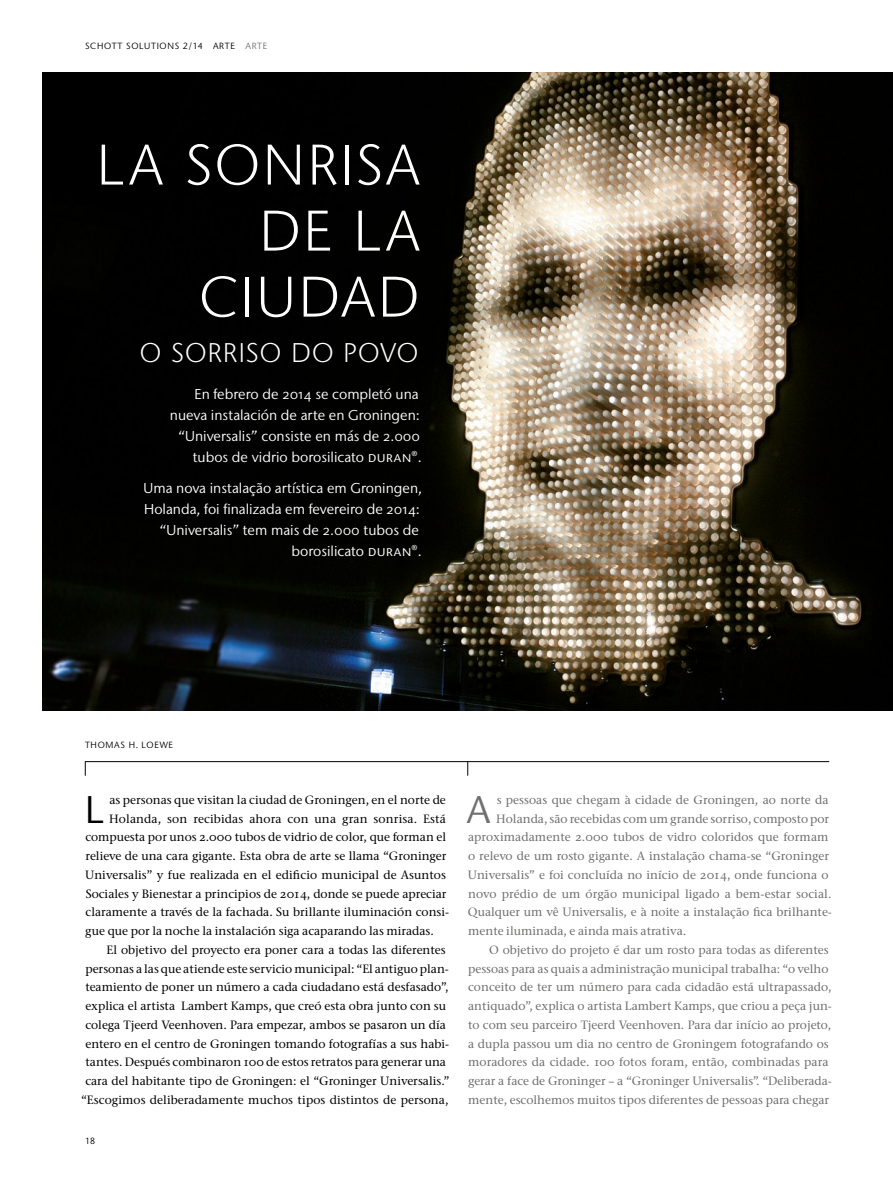
<style>
.page{position:relative;width:893px;height:1191px;background:#fff}
.page>*{position:absolute;margin:0;border:0;box-sizing:border-box;transform-origin:0 0}
.t1{font:300 57px/66px "Stone Sans IIITC Pro";letter-spacing:.055em;color:#fff;text-align:right}
.t2{font:38.4px "Stone Sans IIITC Pro";color:#000}
.t3{font:38.4px "Stone Sans IIITC Pro";color:#6f6f6e}
.t4{font:300 27px "Stone Sans IIITC Pro";letter-spacing:.04em;color:#fff}
.t5{font:14.25px/21px "Stone Sans IIITC Pro";color:#fff;text-align:right}
.t6{font:500 12px "Stone Serif ITC Pro";color:#000}
.t7{font:500 12px "Stone Serif ITC Pro";color:#6f6f6e}
.t8{font:9px "Stone Sans IIITC Pro";letter-spacing:.075em;color:#000}
.s1{color:#6f6f6e}
</style>
<div class="page">
<img style="left:43px;top:72px;width:850px;height:638px">
<svg style="left:467px;top:762px;width:1px;height:13px"></svg>
<svg style="left:85px;top:762px;width:1px;height:13px"></svg>
<hr style="left:85px;top:761px;width:744px;height:1px;background:#000">
<p class="t8" style="left:85px;top:40px;width:184px">SCHOTT SOLUTIONS 2/14 ARTE <span class="s1">ARTE</span></p>
<h1 class="t1" style="left:97px;top:131px;width:324px">LA SONRISA<br>DE LA<br>CIUDAD</h1>
<h3 class="t4" style="left:140px;top:335px;width:280px">O SORRISO DO POVO</h3>
<p class="t5" style="left:170px;top:384px;width:253px">En febrero de 2014 se completó una nueva instalación de arte en Groningen: “Universalis” consiste en más de 2.000 tubos de vidrio borosilicato duran®.</p>
<p class="t5" style="left:144px;top:477px;width:280px">Uma nova instalação artística em Groningen, Holanda, foi finalizada em fevereiro de 2014: “Universalis” tem mais de 2.000 tubos de borosilicato duran®.</p>
<p class="t8" style="left:85px;top:739px;width:90px">THOMAS H. LOEWE</p>
<h2 class="t2" style="left:85px;top:785px;width:20px">L</h2>
<p class="t6" style="left:109px;top:792px;width:338px">as personas que visitan la ciudad de Groningen, en el norte de</p>
<p class="t6" style="left:109px;top:811px;width:338px">Holanda, son recibidas ahora con una gran sonrisa. Está</p>
<p class="t6" style="left:85px;top:830px;width:362px">compuesta por unos 2.000 tubos de vidrio de color, que forman el</p>
<p class="t6" style="left:85px;top:848px;width:363px">relieve de una cara gigante. Esta obra de arte se llama “Groninger</p>
<p class="t6" style="left:85px;top:867px;width:362px">Universalis” y fue realizada en el edificio municipal de Asuntos</p>
<p class="t6" style="left:86px;top:886px;width:362px">Sociales y Bienestar a principios de 2014, donde se puede apreciar</p>
<p class="t6" style="left:85px;top:905px;width:365px">claramente a través de la fachada. Su brillante iluminación consi-</p>
<p class="t6" style="left:85px;top:923px;width:350px">gue que por la noche la instalación siga acaparando las miradas.</p>
<p class="t6" style="left:106px;top:942px;width:341px">El objetivo del proyecto era poner cara a todas las diferentes</p>
<p class="t6" style="left:85px;top:961px;width:365px">personas a las que atiende este servicio municipal: “El antiguo plan-</p>
<p class="t6" style="left:85px;top:980px;width:365px">teamiento de poner un número a cada ciudadano está desfasado”,</p>
<p class="t6" style="left:85px;top:998px;width:362px">explica el artista Lambert Kamps, que creó esta obra junto con su</p>
<p class="t6" style="left:85px;top:1017px;width:362px">colega Tjeerd Veenhoven. Para empezar, ambos se pasaron un día</p>
<p class="t6" style="left:85px;top:1036px;width:365px">entero en el centro de Groningen tomando fotografías a sus habi-</p>
<p class="t6" style="left:85px;top:1054px;width:362px">tantes. Después combinaron 100 de estos retratos para generar una</p>
<p class="t6" style="left:85px;top:1073px;width:366px">cara del habitante tipo de Groningen: el “Groninger Universalis.”</p>
<p class="t6" style="left:81px;top:1092px;width:369px">“Escogimos deliberadamente muchos tipos distintos de persona,</p>
<p class="t8" style="left:85px;top:1135px;width:12px">18</p>
<h2 class="t3" style="left:467px;top:785px;width:25px">A</h2>
<p class="t7" style="left:497px;top:792px;width:333px">s pessoas que chegam à cidade de Groningen, ao norte da</p>
<p class="t7" style="left:496px;top:811px;width:334px">Holanda, são recebidas com um grande sorriso, composto por</p>
<p class="t7" style="left:468px;top:830px;width:362px">aproximadamente 2.000 tubos de vidro coloridos que formam</p>
<p class="t7" style="left:468px;top:848px;width:363px">o relevo de um rosto gigante. A instalação chama-se “Groninger</p>
<p class="t7" style="left:468px;top:867px;width:362px">Universalis” e foi concluída no início de 2014, onde funciona o</p>
<p class="t7" style="left:468px;top:886px;width:365px">novo prédio de um órgão municipal ligado a bem-estar social.</p>
<p class="t7" style="left:468px;top:905px;width:365px">Qualquer um vê Universalis, e à noite a instalação fica brilhante-</p>
<p class="t7" style="left:468px;top:923px;width:220px">mente iluminada, e ainda mais atrativa.</p>
<p class="t7" style="left:489px;top:942px;width:341px">O objetivo do projeto é dar um rosto para todas as diferentes</p>
<p class="t7" style="left:468px;top:961px;width:362px">pessoas para as quais a administração municipal trabalha: “o velho</p>
<p class="t7" style="left:468px;top:980px;width:365px">conceito de ter um número para cada cidadão está ultrapassado,</p>
<p class="t7" style="left:468px;top:998px;width:365px">antiquado”, explica o artista Lambert Kamps, que criou a peça jun-</p>
<p class="t7" style="left:468px;top:1017px;width:365px">to com seu parceiro Tjeerd Veenhoven. Para dar início ao projeto,</p>
<p class="t7" style="left:468px;top:1036px;width:362px">a dupla passou um dia no centro de Groningem fotografando os</p>
<p class="t7" style="left:468px;top:1054px;width:362px">moradores da cidade. 100 fotos foram, então, combinadas para</p>
<p class="t7" style="left:468px;top:1073px;width:365px">gerar a face de Groninger – a “Groninger Universalis”. “Deliberada-</p>
<p class="t7" style="left:468px;top:1092px;width:362px">mente, escolhemos muitos tipos diferentes de pessoas para chegar</p>
</div>
